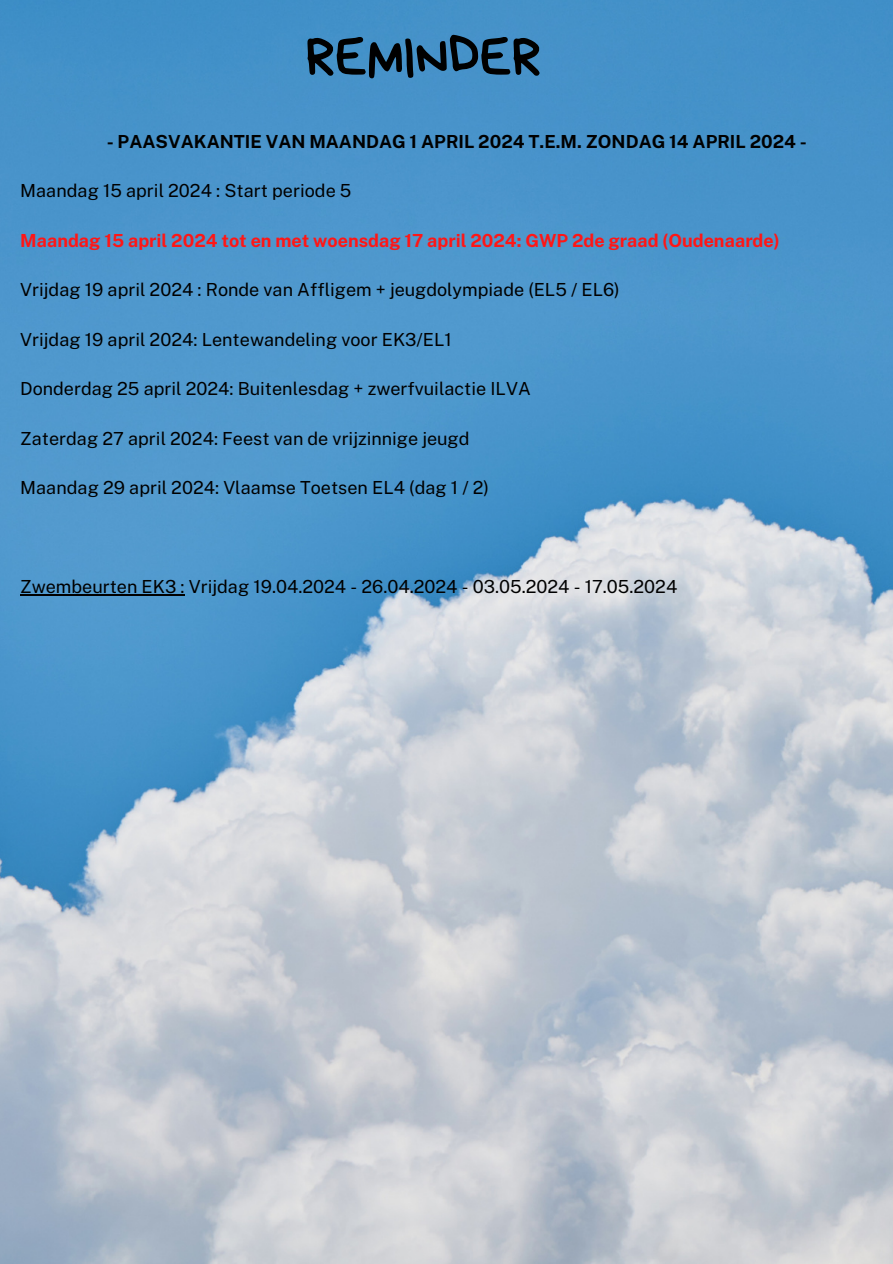
<style>
.page{position:relative;width:893px;height:1264px;background:#fff}
.page>*{position:absolute;margin:0;border:0;box-sizing:border-box;transform-origin:0 0}
.t1{font:54px "Bryndan Write";color:#000}
.t2{font:18px "Public Sans";color:#000}
.t3{font:700 18px "Public Sans";color:#ff1616}
.t4{font:700 18px "Public Sans";color:#000}
</style>
<div class="page">
<img style="left:0;top:0;width:892px;height:1263px">
<hr style="left:20px;top:594px;width:165px;height:1px;background:#000">
<p class="t1" style="left:306px;top:29px;width:237px">REMINDER</p>
<h1 class="t4" style="left:107px;top:131px;width:701px">- PAASVAKANTIE VAN MAANDAG 1 APRIL 2024 T.E.M. ZONDAG 14 APRIL 2024 -</h1>
<h2 class="t2" style="left:20px;top:180px;width:333px">Maandag 15 april 2024 : Start periode 5</h2>
<p class="t3" style="left:20px;top:230px;width:761px">Maandag 15 april 2024 tot en met woensdag 17 april 2024: GWP 2de graad (Oudenaarde)</p>
<h3 class="t2" style="left:20px;top:279px;width:601px">Vrijdag 19 april 2024 : Ronde van Affligem + jeugdolympiade (EL5 / EL6)</h3>
<p class="t2" style="left:20px;top:329px;width:433px">Vrijdag 19 april 2024: Lentewandeling voor EK3/EL1</p>
<p class="t2" style="left:20px;top:378px;width:512px">Donderdag 25 april 2024: Buitenlesdag + zwerfvuilactie ILVA</p>
<p class="t2" style="left:20px;top:428px;width:451px">Zaterdag 27 april 2024: Feest van de vrijzinnige jeugd</p>
<p class="t2" style="left:20px;top:477px;width:470px">Maandag 29 april 2024: Vlaamse Toetsen EL4 (dag 1 / 2)</p>
<p class="t2" style="left:20px;top:576px;width:658px">Zwembeurten EK3 : Vrijdag 19.04.2024 - 26.04.2024 - 03.05.2024 - 17.05.2024</p>
</div>
